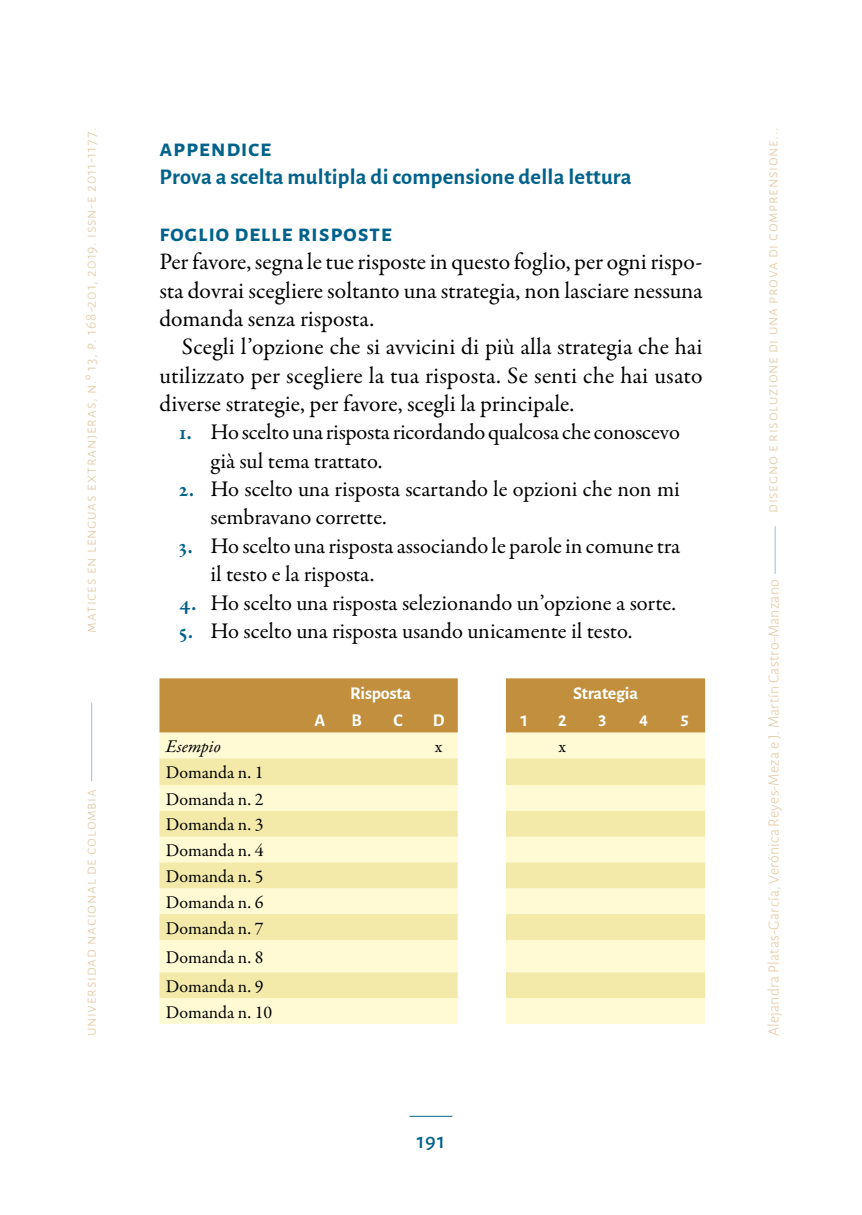
<style>
.page{position:relative;width:862px;height:1215px;background:#fff}
.page>*{position:absolute;margin:0;border:0;box-sizing:border-box;transform-origin:0 0}
.t1{font:700 24.75px "Alegreya Sans";letter-spacing:.025em;color:#00628b}
.t2{font:23.62px/28.3px "Garamond Premr Pro";letter-spacing:.01em;color:#000;text-align:justify}
.t3{font:22.5px/28.3px "Garamond Premr Pro";color:#000}
.t4{font:700 22.5px "Alegreya Sans";letter-spacing:.01em;color:#00628b}
.t5{font:500 22.5px "Alegreya Sans";color:#00628b}
.t6{font:18px/25.9px "Garamond Premr Pro";letter-spacing:-.005em;color:#000;text-align:justify}
.t7{font:700 18px "Alegreya Sans";letter-spacing:-.01em;color:#fff}
.t8{font:italic 18px "Garamond Premr Pro";letter-spacing:-.005em;color:#000}
.t9{font:300 15.75px "Alegreya Sans";letter-spacing:.035em;color:#e0c49c}
.t10{font:300 15.75px "Alegreya Sans";letter-spacing:.015em;color:#e0c49c}
.s1{font-weight:600;color:#00628b}
</style>
<div class="page">
<hr style="left:410px;top:1116px;width:42px;height:1px;background:#00628b">
<hr style="left:91px;top:703px;width:1px;height:78px;background:#00628b">
<hr style="left:775px;top:526px;width:1px;height:48px;background:#00628b">
<svg style="left:159px;top:678px;width:546px;height:55px;background:#c79b52"></svg>
<svg style="left:159px;top:733px;width:546px;height:291px;background:#fefad7"></svg>
<svg style="left:159px;top:758px;width:546px;height:240px;background:#f9f2c2"></svg>
<p class="t9" style="left:80px;top:633px;width:506px;rotate:-90deg">Matices en Lenguas Extranjeras, N .o 13, p. 168-201, 2019. ISSN-e 2011-1177.</p>
<p class="t9" style="left:762px;top:513px;width:387px;rotate:-90deg">DISEGNO E RISOLUZIONE DI UNA PROVA di comprensione...</p>
<p class="t1" style="left:159px;top:130px;width:113px">Appendice</p>
<p class="t4" style="left:159px;top:160px;width:473px">Prova a scelta multipla di compensione della lettura</p>
<p class="t1" style="left:159px;top:215px;width:13px">FOGLIO</p>
<p class="t1" style="left:234px;top:215px;width:13px">DELLE</p>
<p class="t1" style="left:298px;top:215px;width:59px">RISPOSTE</p>
<p class="t2" style="left:159px;top:248px;width:545px">Per favore, segna le tue risposte in questo foglio, per ogni rispo&shy;sta dovrai scegliere soltanto una strategia, non lasciare nessuna domanda senza risposta.</p>
<p class="t2" style="left:159px;top:333px;width:544px;text-indent:22px">Scegli l’opzione che si avvicini di più alla strategia che hai utilizzato per scegliere la tua risposta. Se senti che hai usato diverse strategie, per favore, scegli la principale.</p>
<p class="t3" style="left:210px;top:419px;width:471px;text-indent:-32px"><span class="s1">1.</span> Ho scelto una risposta ricordando qualcosa che conoscevo già sul tema trattato.</p>
<p class="t3" style="left:210px;top:475px;width:471px;text-indent:-32px"><span class="s1">2.</span> Ho scelto una risposta scartando le opzioni che non mi sembravano corrette.</p>
<p class="t3" style="left:210px;top:532px;width:471px;text-indent:-32px"><span class="s1">3.</span> Ho scelto una risposta associando le parole in comune tra il testo e la risposta.</p>
<p class="t3" style="left:179px;top:589px;width:499px"><span class="s1">4.</span> Ho scelto una risposta selezionando un’opzione a sorte.</p>
<p class="t3" style="left:179px;top:617px;width:455px"><span class="s1">5.</span> Ho scelto una risposta usando unicamente il testo.</p>
<p class="t10" style="left:763px;top:1036px;width:458px;rotate:-90deg">Alejandra Platas-García, Verónica Reyes-Meza e J. Martín Castro-Manzano</p>
<p class="t7" style="left:350px;top:680px;width:62px">Risposta</p>
<p class="t7" style="left:573px;top:680px;width:66px">Strategia</p>
<p class="t7" style="left:314px;top:707px;width:12px">A</p>
<p class="t7" style="left:351px;top:707px;width:12px">B</p>
<p class="t7" style="left:393px;top:707px;width:11px">C</p>
<p class="t7" style="left:433px;top:707px;width:13px">D</p>
<p class="t7" style="left:520px;top:707px;width:10px">1</p>
<p class="t7" style="left:558px;top:707px;width:10px">2</p>
<p class="t7" style="left:598px;top:707px;width:10px">3</p>
<p class="t7" style="left:639px;top:707px;width:10px">4</p>
<p class="t7" style="left:680px;top:707px;width:10px">5</p>
<p class="t8" style="left:166px;top:735px;width:57px">Esempio</p>
<p class="t6" style="left:435px;top:734px;width:9px">x</p>
<p class="t6" style="left:558px;top:734px;width:9px">x</p>
<p class="t6" style="left:166px;top:760px;width:99px">Domanda n. 1<br>Domanda n. 2<br>Domanda n. 3<br>Domanda n. 4<br>Domanda n. 5<br>Domanda n. 6<br>Domanda n. 7</p>
<p class="t6" style="left:166px;top:943px;width:99px;line-height:29px">Domanda n. 8<br>Domanda n. 9</p>
<p class="t6" style="left:166px;top:999px;width:108px">Domanda n. 10</p>
<p class="t9" style="left:80px;top:1036px;width:249px;rotate:-90deg">Universidad Nacional de colombia</p>
<p class="t5" style="left:417px;top:1125px;width:30px">191</p>
</div>
